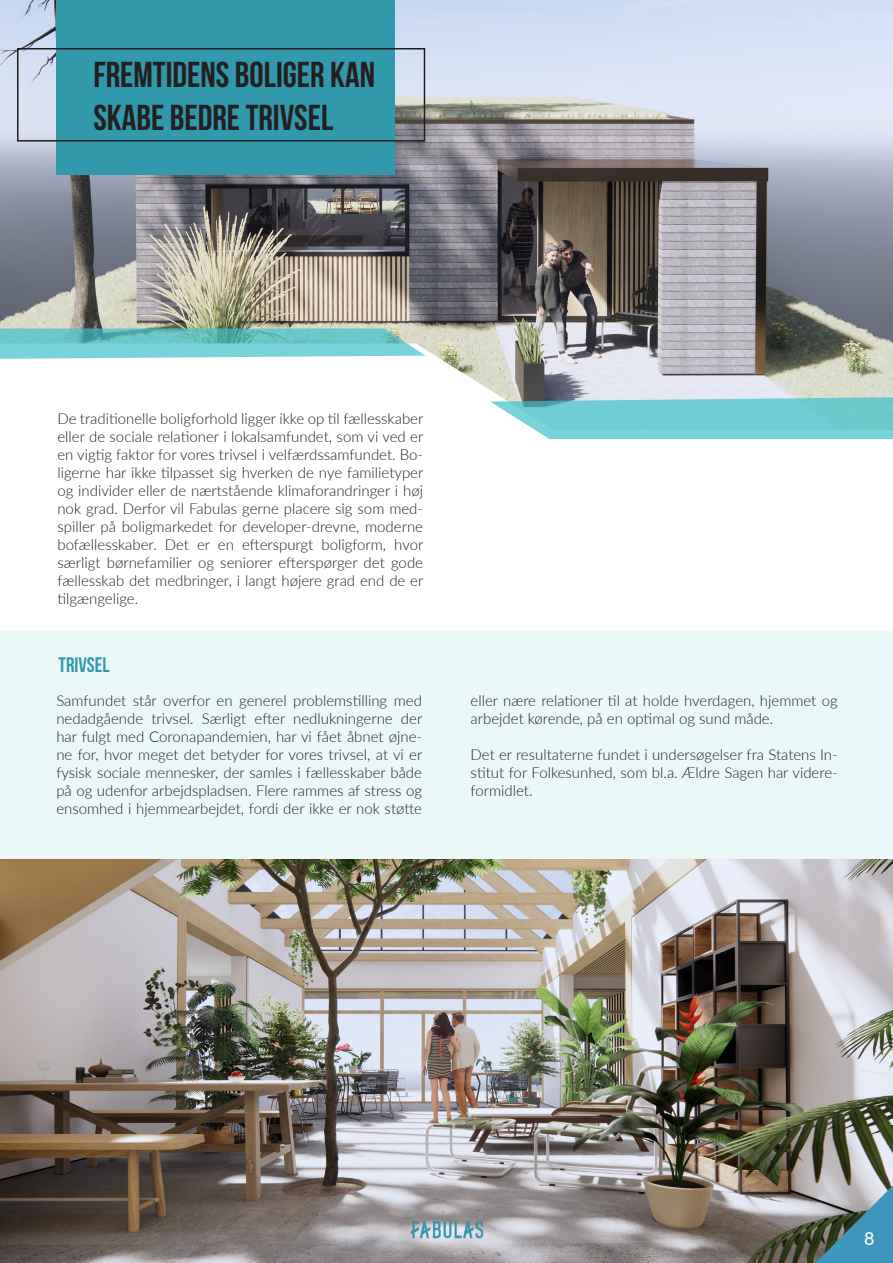
<style>
.page{position:relative;width:893px;height:1263px;background:#fff}
.page>*{position:absolute;margin:0;border:0;box-sizing:border-box;transform-origin:0 0}
.t1{font:36px/43.2px "Bebas Neue";color:#231f20}
.t2{font:21px "Bebas Neue";color:#3298ac}
.t3{font:500 18px "Lato";color:#fefcfd}
.t4{font:300 15px/18px "Lato";color:#231f20;text-align:justify}
</style>
<div class="page">
<div style="left:0;top:631px;width:892px;height:228px;background:#ebf8f8"></div>
<img style="left:0;top:0;width:893px;height:397px">
<img style="left:0;top:859px;width:892px;height:404px">
<div style="left:56px;top:0;width:338px;height:174px;background:#3298ac"></div>
<div style="left:17px;top:48px;width:408px;height:94px;border:2px solid #231f20"></div>
<svg style="left:0;top:328px;width:425px;height:31px;background:#7bccce"></svg>
<svg style="left:489px;top:397px;width:404px;height:42px;background:#7fcfd7"></svg>
<img style="left:409px;top:1217px;width:75px;height:24px">
<svg style="left:815px;top:1185px;width:78px;height:78px;background:#6591a0"></svg>
<p class="t1" style="left:93px;top:52px;width:283px">FREMTIDENS BOLIGER KAN<br>SKABE BEDRE TRIVSEL</p>
<p class="t4" style="left:57px;top:409px;width:367px">De traditionelle boligforhold ligger ikke op til fællesskaber eller de sociale relationer i lokalsamfundet, som vi ved er en vigtig faktor for vores trivsel i velfærdssamfundet. Bo&shy;ligerne har ikke tilpasset sig hverken de nye familietyper og individer eller de nærtstående klimaforandringer i høj nok grad. Derfor vil Fabulas gerne placere sig som med&shy;spiller på boligmarkedet for developer-drevne, moderne bofællesskaber. Det er en efterspurgt boligform, hvor særligt børnefamilier og seniorer efterspørger det gode fællesskab det medbringer, i langt højere grad end de er tilgængelige.</p>
<p class="t2" style="left:59px;top:653px;width:53px">TRIVSEL</p>
<p class="t4" style="left:56px;top:691px;width:367px">Samfundet står overfor en generel problemstilling med nedadgående trivsel. Særligt efter nedlukningerne der har fulgt med Coronapandemien, har vi fået åbnet øjne&shy;ne for, hvor meget det betyder for vores trivsel, at vi er fysisk sociale mennesker, der samles i fællesskaber både på og udenfor arbejdspladsen. Flere rammes af stress og ensomhed i hjemmearbejdet, fordi der ikke er nok støtte</p>
<p class="t4" style="left:471px;top:691px;width:369px">eller nære relationer til at holde hverdagen, hjemmet og arbejdet kørende, på en optimal og sund måde.</p>
<p class="t4" style="left:471px;top:745px;width:369px">Det er resultaterne fundet i undersøgelser fra Statens In&shy;stitut for Folkesunhed, som bl.a. Ældre Sagen har videre&shy;formidlet.</p>
<p class="t3" style="left:864px;top:1226px;width:12px">8</p>
</div>
